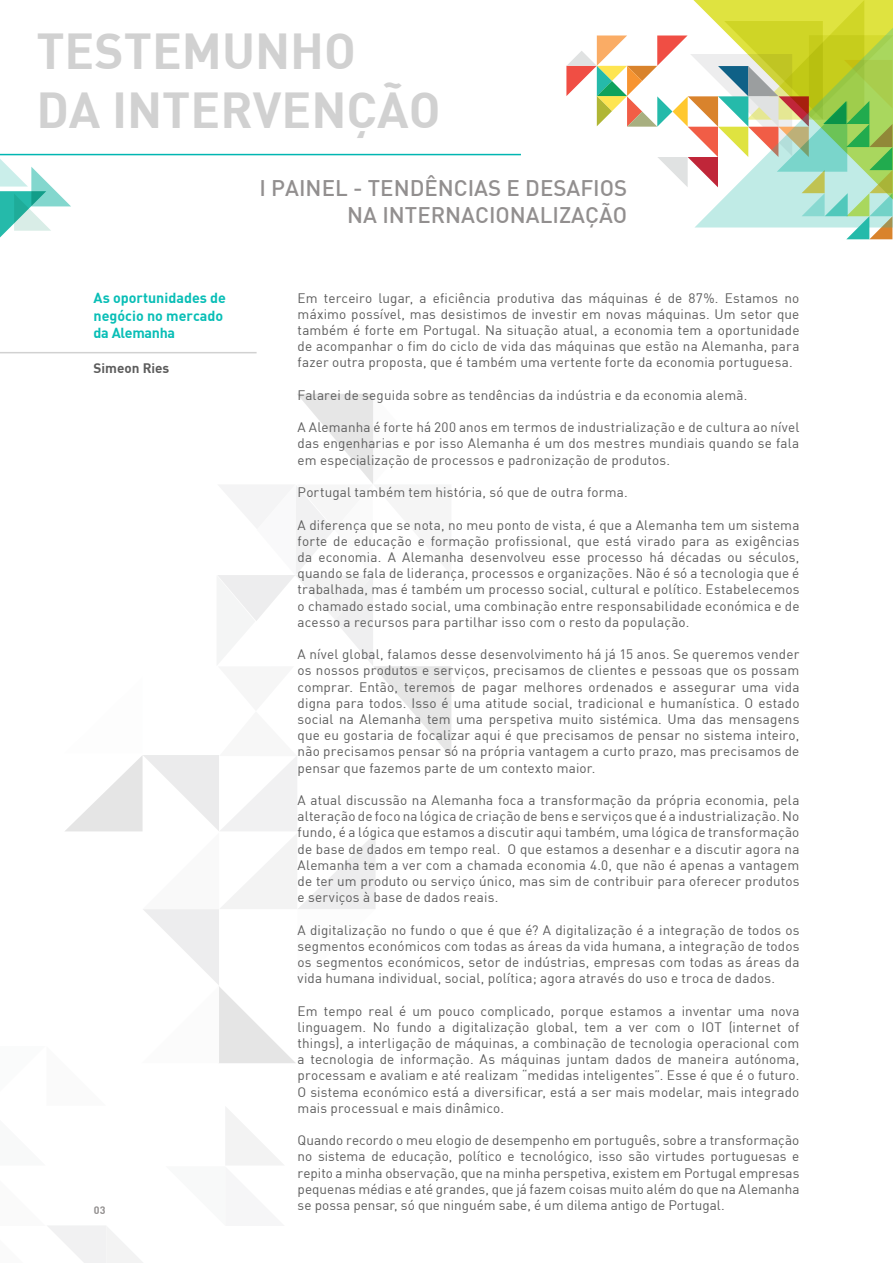
<style>
.page{position:relative;width:893px;height:1263px;background:#fff}
.page>*{position:absolute;margin:0;border:0;box-sizing:border-box;transform-origin:0 0}
.t1{font:700 49.5px/59.4px "DIN";color:#d1d1d1}
.t2{font:500 22.2px/26.5px "DIN";color:#928f8f;text-align:right}
.t3{font:700 14.25px/17.1px "DIN";color:#09beb6}
.t4{font:13.5px/16.2px "DIN";letter-spacing:.01em;color:#5c5c5c;text-align:justify}
.t5{font:700 13.5px "DIN";color:#5c5c5c}
.t6{font:700 10.65px "DIN";color:#928f8f}
</style>
<div class="page">
<hr style="left:0;top:154px;width:521px;height:1px;background:#00b6b2">
<svg style="left:48px;top:394px;width:403px;height:869px"></svg>
<hr style="left:0;top:352px;width:257px;height:1px;background:#d1d1d1">
<svg style="left:0;top:159px;width:71px;height:79px"></svg>
<svg style="left:566px;top:0;width:327px;height:239px"></svg>
<h1 class="t1" style="left:36px;top:19px;width:406px">testemunho<br>da intervenção</h1>
<h2 class="t2" style="left:259px;top:174px;width:369px">I PAINEL - TENDÊNCIAS E DESAFIOS<br>NA INTERNACIONALIZAÇÃO</h2>
<p class="t3" style="left:94px;top:289px;width:134px">As oportunidades de negócio no mercado da Alemanha</p>
<p class="t5" style="left:94px;top:359px;width:77px">Simeon Ries</p>
<p class="t6" style="left:94px;top:1204px;width:13px">03</p>
<p class="t4" style="left:298px;top:289px;width:503px">Em terceiro lugar, a eficiência produtiva das máquinas é de 87%. Estamos no máximo possível, mas desistimos de investir em novas máquinas. Um setor que também é forte em Portugal. Na situação atual, a economia tem a oportunidade de acompanhar o fim do ciclo de vida das máquinas que estão na Alemanha, para fazer outra proposta, que é também uma vertente forte da economia portuguesa.</p>
<p class="t4" style="left:298px;top:387px;width:451px">Falarei de seguida sobre as tendências da indústria e da economia alemã.</p>
<p class="t4" style="left:298px;top:419px;width:503px">A Alemanha é forte há 200 anos em termos de industrialização e de cultura ao nível das engenharias e por isso Alemanha é um dos mestres mundiais quando se fala em especialização de processos e padronização de produtos.</p>
<p class="t4" style="left:298px;top:484px;width:332px">Portugal também tem história, só que de outra forma.</p>
<p class="t4" style="left:298px;top:516px;width:503px">A diferença que se nota, no meu ponto de vista, é que a Alemanha tem um sistema forte de educação e formação profissional, que está virado para as exigências da economia. A Alemanha desenvolveu esse processo há décadas ou séculos, quando se fala de liderança, processos e organizações. Não é só a tecnologia que é trabalhada, mas é também um processo social, cultural e político. Estabelecemos o chamado estado social, uma combinação entre responsabilidade económica e de acesso a recursos para partilhar isso com o resto da população.</p>
<p class="t4" style="left:298px;top:646px;width:503px">A nível global, falamos desse desenvolvimento há já 15 anos. Se queremos vender os nossos produtos e serviços, precisamos de clientes e pessoas que os possam comprar. Então, teremos de pagar melhores ordenados e assegurar uma vida digna para todos. Isso é uma atitude social, tradicional e humanística. O estado social na Alemanha tem uma perspetiva muito sistémica. Uma das mensagens que eu gostaria de focalizar aqui é que precisamos de pensar no sistema inteiro, não precisamos pensar só na própria vantagem a curto prazo, mas precisamos de pensar que fazemos parte de um contexto maior.</p>
<p class="t4" style="left:298px;top:792px;width:503px">A atual discussão na Alemanha foca a transformação da própria economia, pela alteração de foco na lógica de criação de bens e serviços que é a industrialização. No fundo, é a lógica que estamos a discutir aqui também, uma lógica de transformação de base de dados em tempo real. O que estamos a desenhar e a discutir agora na Alemanha tem a ver com a chamada economia 4.0, que não é apenas a vantagem de ter um produto ou serviço único, mas sim de contribuir para oferecer produtos e serviços à base de dados reais.</p>
<p class="t4" style="left:298px;top:921px;width:503px">A digitalização no fundo o que é que é? A digitalização é a integração de todos os segmentos económicos com todas as áreas da vida humana, a integração de todos os segmentos económicos, setor de indústrias, empresas com todas as áreas da vida humana individual, social, política; agora através do uso e troca de dados.</p>
<p class="t4" style="left:298px;top:1002px;width:503px">Em tempo real é um pouco complicado, porque estamos a inventar uma nova linguagem. No fundo a digitalização global, tem a ver com o IOT (internet of things), a interligação de máquinas, a combinação de tecnologia operacional com a tecnologia de informação. As máquinas juntam dados de maneira autónoma, processam e avaliam e até realizam “medidas inteligentes”. Esse é que é o futuro.<br>O sistema económico está a diversificar, está a ser mais modelar, mais integrado mais processual e mais dinâmico.</p>
<p class="t4" style="left:298px;top:1132px;width:503px">Quando recordo o meu elogio de desempenho em português, sobre a transformação no sistema de educação, político e tecnológico, isso são virtudes portuguesas e repito a minha observação, que na minha perspetiva, existem em Portugal empresas pequenas médias e até grandes, que já fazem coisas muito além do que na Alemanha se possa pensar, só que ninguém sabe, é um dilema antigo de Portugal.</p>
</div>
